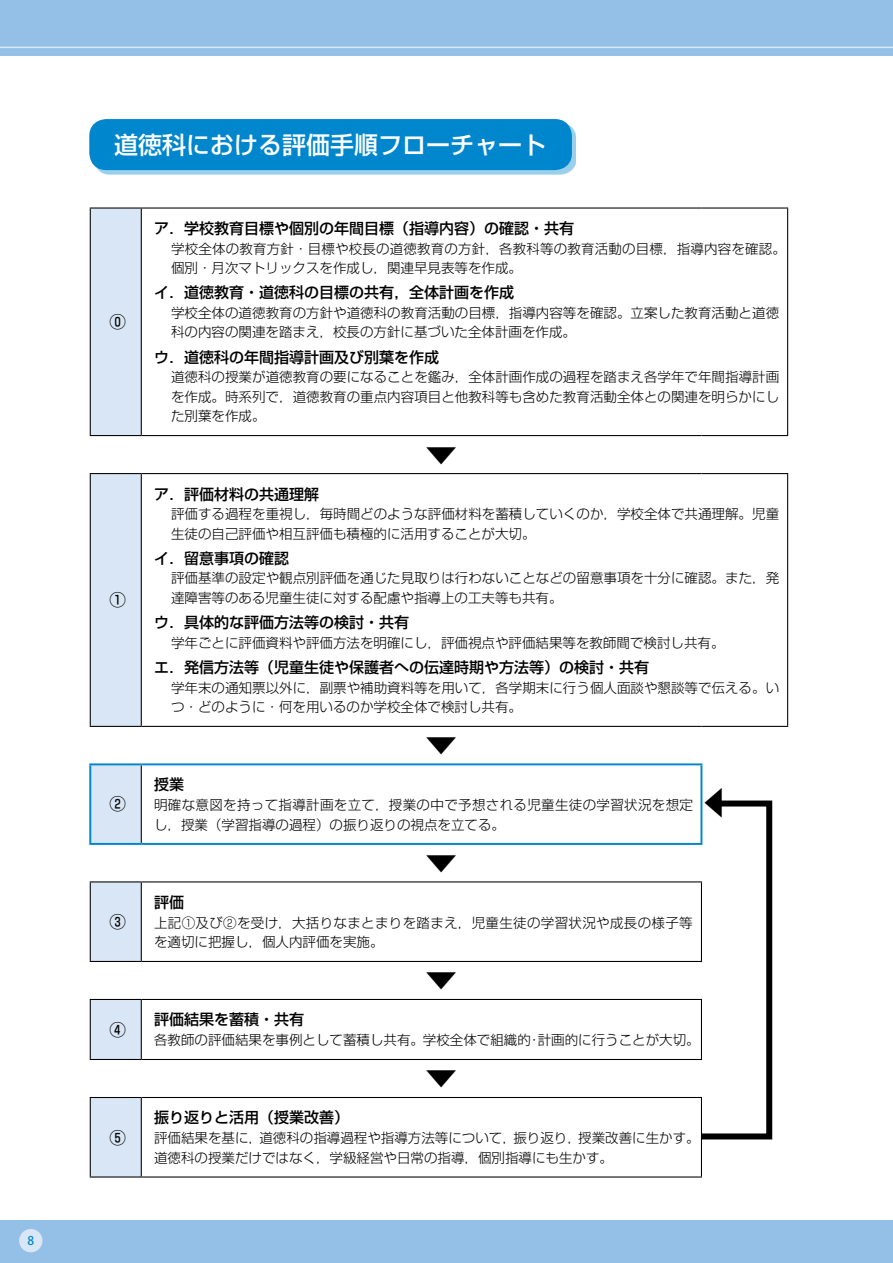
<style>
.page{position:relative;width:893px;height:1263px;background:#fff}
.page>*{position:absolute;margin:0;border:0;box-sizing:border-box;transform-origin:0 0}
.t1{font:500 24px "Shin Go Pr 6";color:#fff}
.t2{font:21px "Koz Min Pro";color:#000;scale:1.5 1}
.t3{font:500 16.5px "Shin Go Pro";color:#000}
.t4{font:500 15px "Shin Go Pro";color:#000}
.t5{font:300 13.5px/19.5px "Shin Go Pro";color:#000}
.t6{font:300 13.5px/19.5px "Shin Go Pro";letter-spacing:.025em;color:#000}
.t7{font:500 12px "Koz Go Pr 6 N";color:#0086cd}
</style>
<div class="page">
<div style="left:0;top:0;width:893px;height:55px;background:#94bfe6"></div>
<div style="left:0;top:1220px;width:893px;height:43px;background:#94bfe6"></div>
<hr style="left:0;top:47px;width:893px;height:1px;background:#d8e6f6">
<div style="left:19px;top:1229px;width:24px;height:23px;background:#d8e6f6;border-radius:50%"></div>
<div style="left:93px;top:123px;width:483px;height:51px;background:#0086cd;opacity:.4"></div>
<div style="left:89px;top:119px;width:483px;height:51px;background:#0086cd;border-radius:17px"></div>
<svg style="left:90px;top:209px;width:51px;height:967px;fill:#d8e6f6"></svg>
<hr style="left:90px;top:207px;width:51px;height:2px;background:#000">
<hr style="left:90px;top:209px;width:1px;height:226px;background:#000">
<hr style="left:141px;top:207px;width:560px;height:2px;background:#000">
<hr style="left:141px;top:209px;width:1px;height:226px;background:#000">
<hr style="left:701px;top:207px;width:87px;height:2px;background:#000">
<hr style="left:787px;top:209px;width:1px;height:226px;background:#000">
<hr style="left:90px;top:435px;width:51px;height:1px;background:#000">
<hr style="left:141px;top:435px;width:560px;height:1px;background:#000">
<hr style="left:701px;top:435px;width:87px;height:1px;background:#000">
<hr style="left:90px;top:473px;width:51px;height:1px;background:#000">
<hr style="left:90px;top:474px;width:1px;height:252px;background:#000">
<hr style="left:141px;top:473px;width:560px;height:1px;background:#000">
<hr style="left:141px;top:474px;width:1px;height:252px;background:#000">
<hr style="left:701px;top:473px;width:87px;height:1px;background:#000">
<hr style="left:787px;top:474px;width:1px;height:252px;background:#000">
<hr style="left:90px;top:726px;width:51px;height:1px;background:#000">
<hr style="left:141px;top:726px;width:560px;height:1px;background:#000">
<hr style="left:701px;top:726px;width:87px;height:1px;background:#000">
<hr style="left:141px;top:765px;width:1px;height:78px;background:#000">
<hr style="left:90px;top:881px;width:51px;height:1px;background:#000">
<hr style="left:90px;top:882px;width:1px;height:79px;background:#000">
<hr style="left:141px;top:881px;width:561px;height:1px;background:#000">
<hr style="left:141px;top:882px;width:1px;height:79px;background:#000">
<hr style="left:90px;top:961px;width:51px;height:1px;background:#000">
<hr style="left:141px;top:961px;width:561px;height:1px;background:#000">
<hr style="left:90px;top:999px;width:51px;height:1px;background:#000">
<hr style="left:90px;top:1000px;width:1px;height:59px;background:#000">
<hr style="left:141px;top:999px;width:561px;height:1px;background:#000">
<hr style="left:141px;top:1000px;width:1px;height:59px;background:#000">
<hr style="left:90px;top:1059px;width:51px;height:1px;background:#000">
<hr style="left:141px;top:1059px;width:561px;height:1px;background:#000">
<hr style="left:90px;top:1097px;width:51px;height:1px;background:#000">
<hr style="left:90px;top:1098px;width:1px;height:78px;background:#000">
<hr style="left:141px;top:1097px;width:561px;height:1px;background:#000">
<hr style="left:141px;top:1098px;width:1px;height:78px;background:#000">
<hr style="left:701px;top:1098px;width:1px;height:78px;background:#000">
<hr style="left:90px;top:1176px;width:51px;height:1px;background:#000">
<hr style="left:141px;top:1176px;width:561px;height:1px;background:#000">
<hr style="left:89px;top:763px;width:52px;height:2px;background:#0086cd">
<hr style="left:89px;top:765px;width:2px;height:78px;background:#0086cd">
<hr style="left:141px;top:763px;width:561px;height:2px;background:#0086cd">
<hr style="left:700px;top:765px;width:2px;height:78px;background:#0086cd">
<hr style="left:89px;top:843px;width:52px;height:2px;background:#0086cd">
<hr style="left:141px;top:843px;width:561px;height:2px;background:#0086cd">
<svg style="left:695px;top:797px;width:78px;height:345px"></svg>
<p class="t7" style="left:27px;top:1234px;width:8px">8</p>
<h1 class="t1" style="left:114px;top:125px;width:433px">道徳科における評価手順フローチャート</h1>
<p class="t3" style="left:110px;top:308px;width:18px">⓪</p>
<p class="t3" style="left:110px;top:586px;width:18px">①</p>
<p class="t3" style="left:110px;top:791px;width:18px">②</p>
<p class="t3" style="left:110px;top:908px;width:18px">③</p>
<p class="t3" style="left:110px;top:1016px;width:18px">④</p>
<p class="t3" style="left:110px;top:1124px;width:18px">⑤</p>
<p class="t4" style="left:154px;top:216px;width:422px">ア．学校教育目標や個別の年間目標（指導内容）の確認・共有</p>
<p class="t5" style="left:171px;top:237px;width:616px">学校全体の教育方針・目標や校長の道徳教育の方針，各教科等の教育活動の目標，指導内容を確認。個別・月次マトリックスを作成し，関連早見表等を作成。</p>
<p class="t4" style="left:154px;top:280px;width:362px">イ．道徳教育・道徳科の目標の共有，全体計画を作成</p>
<p class="t5" style="left:171px;top:301px;width:610px">学校全体の道徳教育の方針や道徳科の教育活動の目標，指導内容等を確認。立案した教育活動と道徳科の内容の関連を踏まえ，校長の方針に基づいた全体計画を作成。</p>
<p class="t4" style="left:154px;top:344px;width:287px">ウ．道徳科の年間指導計画及び別葉を作成</p>
<p class="t5" style="left:171px;top:366px;width:610px;text-align:justify">道徳科の授業が道徳教育の要になることを鑑み，全体計画作成の過程を踏まえ各学年で年間指導計画を作成。時系列で，道徳教育の重点内容項目と他教科等も含めた教育活動全体との関連を明らかにした別葉を作成。</p>
<h2 class="t2" style="left:425px;top:440px;width:22px">▼</h2>
<p class="t4" style="left:154px;top:481px;width:166px">ア．評価材料の共通理解</p>
<p class="t5" style="left:171px;top:503px;width:610px">評価する過程を重視し，毎時間どのような評価材料を蓄積していくのか，学校全体で共通理解。児童生徒の自己評価や相互評価も積極的に活用することが大切。</p>
<p class="t4" style="left:154px;top:546px;width:136px">イ．留意事項の確認</p>
<p class="t5" style="left:171px;top:567px;width:610px">評価基準の設定や観点別評価を通じた見取りは行わないことなどの留意事項を十分に確認。また，発達障害等のある児童生徒に対する配慮や指導上の工夫等も共有。</p>
<p class="t4" style="left:154px;top:610px;width:256px">ウ．具体的な評価方法等の検討・共有</p>
<p class="t5" style="left:171px;top:631px;width:555px">学年ごとに評価資料や評価方法を明確にし，評価視点や評価結果等を教師間で検討し共有。</p>
<p class="t4" style="left:154px;top:655px;width:496px">エ．発信方法等（児童生徒や保護者への伝達時期や方法等）の検討・共有</p>
<p class="t5" style="left:171px;top:676px;width:610px">学年末の通知票以外に，副票や補助資料等を用いて，各学期末に行う個人面談や懇談等で伝える。いつ・どのように・何を用いるのか学校全体で検討し共有。</p>
<h2 class="t2" style="left:425px;top:731px;width:22px">▼</h2>
<p class="t4" style="left:154px;top:772px;width:31px">授業</p>
<p class="t6" style="left:154px;top:793px;width:540px">明確な意図を持って指導計画を立て，授業の中で予想される児童生徒の学習状況を想定し，授業（学習指導の過程）の振り返りの視点を立てる。</p>
<h2 class="t2" style="left:425px;top:848px;width:22px">▼</h2>
<p class="t4" style="left:154px;top:890px;width:31px">評価</p>
<p class="t6" style="left:154px;top:911px;width:540px">上記①及び②を受け，大括りなまとまりを踏まえ，児童生徒の学習状況や成長の様子等を適切に把握し，個人内評価を実施。</p>
<h2 class="t2" style="left:425px;top:966px;width:22px">▼</h2>
<p class="t4" style="left:154px;top:1007px;width:151px">評価結果を蓄積・共有</p>
<p class="t5" style="left:154px;top:1028px;width:547px">各教師の評価結果を事例として蓄積し共有。学校全体で組織的・計画的に行うことが大切。</p>
<h2 class="t2" style="left:425px;top:1064px;width:22px">▼</h2>
<p class="t4" style="left:154px;top:1105px;width:196px">振り返りと活用（授業改善）</p>
<p class="t5" style="left:154px;top:1126px;width:547px">評価結果を基に，道徳科の指導過程や指導方法等について，振り返り，授業改善に生かす。道徳科の授業だけではなく，学級経営や日常の指導，個別指導にも生かす。</p>
<h2 class="t2" style="left:729px;top:787px;width:22px;rotate:90deg">▼</h2>
</div>
